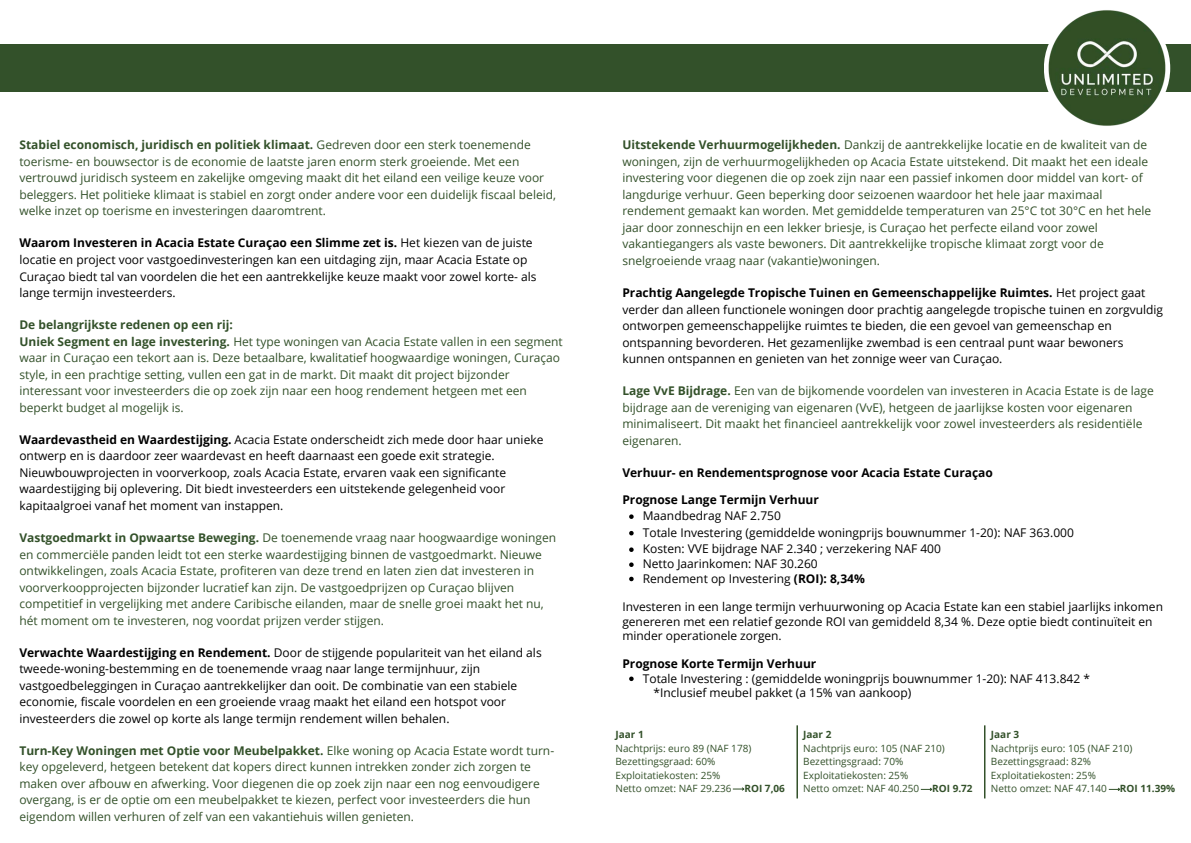
<style>
.page{position:relative;width:1191px;height:843px;background:#fff}
.page>*{position:absolute;margin:0;border:0;box-sizing:border-box;transform-origin:0 0}
.t1{font:12px/16.5px "Open Sans";color:#33512a}
.t2{font:12px/16.5px "Open Sans";color:#000}
.t3{font:700 12px "Open Sans";color:#000}
.t4{font:10px "Open Sans";color:#33512a}
.t5{font:700 10px "Open Sans";color:#33512a}
.s1{font-weight:700}
</style>
<div class="page">
<svg style="left:629px;top:514px;width:4px;height:4px"></svg>
<svg style="left:629px;top:530px;width:4px;height:5px"></svg>
<svg style="left:629px;top:547px;width:4px;height:4px"></svg>
<svg style="left:629px;top:562px;width:4px;height:4px"></svg>
<svg style="left:629px;top:576px;width:4px;height:5px"></svg>
<svg style="left:629px;top:676px;width:4px;height:4px"></svg>
<div style="left:0;top:44px;width:1190px;height:48px;background:#33512a"></div>
<div style="left:1043px;top:5px;width:127px;height:126px;background:#fff;border-radius:50%"></div>
<img style="left:1048px;top:10px;width:116px;height:116px">
<svg style="left:732px;top:787px;width:13px;height:4px"></svg>
<svg style="left:920px;top:787px;width:12px;height:4px"></svg>
<svg style="left:1108px;top:787px;width:12px;height:4px"></svg>
<hr style="left:983px;top:725px;width:2px;height:73px;background:#33512a">
<hr style="left:796px;top:725px;width:1px;height:73px;background:#33512a">
<p class="t1" style="left:19px;top:136px;width:538px"><span class="s1">Stabiel economisch, juridisch en politiek klimaat.</span> Gedreven door een sterk toenemende toerisme- en bouwsector is de economie de laatste jaren enorm sterk groeiende. Met een vertrouwd juridisch systeem en zakelijke omgeving maakt dit het eiland een veilige keuze voor beleggers. Het politieke klimaat is stabiel en zorgt onder andere voor een duidelijk fiscaal beleid, welke inzet op toerisme en investeringen daaromtrent.</p>
<h2 class="t2" style="left:19px;top:234px;width:518px"><span class="s1">Waarom Investeren in Acacia Estate Curaçao een Slimme zet is.</span> Het kiezen van de juiste locatie en project voor vastgoedinvesteringen kan een uitdaging zijn, maar Acacia Estate op Curaçao biedt tal van voordelen die het een aantrekkelijke keuze maakt voor zowel korte- als lange termijn investeerders.</h2>
<h2 class="t1" style="left:19px;top:316px;width:545px"><span class="s1">De belangrijkste redenen op een rij:<br>Uniek Segment en lage investering.</span> Het type woningen van Acacia Estate vallen in een segment waar in Curaçao een tekort aan is. Deze betaalbare, kwalitatief hoogwaardige woningen, Curaçao style, in een prachtige setting, vullen een gat in de markt. Dit maakt dit project bijzonder interessant voor investeerders die op zoek zijn naar een hoog rendement hetgeen met een beperkt budget al mogelijk is.</h2>
<h2 class="t2" style="left:19px;top:431px;width:525px"><span class="s1">Waardevastheid en Waardestijging.</span> Acacia Estate onderscheidt zich mede door haar unieke ontwerp en is daardoor zeer waardevast en heeft daarnaast een goede exit strategie.<br>Nieuwbouwprojecten in voorverkoop, zoals Acacia Estate, ervaren vaak een significante waardestijging bij oplevering. Dit biedt investeerders een uitstekende gelegenheid voor kapitaalgroei vanaf het moment van instappen.</h2>
<h2 class="t1" style="left:19px;top:529px;width:538px"><span class="s1">Vastgoedmarkt in Opwaartse Beweging.</span> De toenemende vraag naar hoogwaardige woningen en commerciële panden leidt tot een sterke waardestijging binnen de vastgoedmarkt. Nieuwe ontwikkelingen, zoals Acacia Estate, profiteren van deze trend en laten zien dat investeren in voorverkoopprojecten bijzonder lucratief kan zijn. De vastgoedprijzen op Curaçao blijven competitief in vergelijking met andere Caribische eilanden, maar de snelle groei maakt het nu, hét moment om te investeren, nog voordat prijzen verder stijgen.</h2>
<h2 class="t2" style="left:19px;top:643px;width:524px"><span class="s1">Verwachte Waardestijging en Rendement.</span> Door de stijgende populariteit van het eiland als tweede-woning-bestemming en de toenemende vraag naar lange termijnhuur, zijn vastgoedbeleggingen in Curaçao aantrekkelijker dan ooit. De combinatie van een stabiele economie, fiscale voordelen en een groeiende vraag maakt het eiland een hotspot voor investeerders die zowel op korte als lange termijn rendement willen behalen.</h2>
<h2 class="t1" style="left:19px;top:741px;width:536px"><span class="s1">Turn-Key Woningen met Optie voor Meubelpakket.</span> Elke woning op Acacia Estate wordt turn&shy;key opgeleverd, hetgeen betekent dat kopers direct kunnen intrekken zonder zich zorgen te maken over afbouw en afwerking. Voor diegenen die op zoek zijn naar een nog eenvoudigere overgang, is er de optie om een meubelpakket te kiezen, perfect voor investeerders die hun eigendom willen verhuren of zelf van een vakantiehuis willen genieten.</h2>
<h2 class="t1" style="left:622px;top:136px;width:530px"><span class="s1">Uitstekende Verhuurmogelijkheden.</span> Dankzij de aantrekkelijke locatie en de kwaliteit van de woningen, zijn de verhuurmogelijkheden op Acacia Estate uitstekend. Dit maakt het een ideale investering voor diegenen die op zoek zijn naar een passief inkomen door middel van kort- of langdurige verhuur. Geen beperking door seizoenen waardoor het hele jaar maximaal rendement gemaakt kan worden. Met gemiddelde temperaturen van 25°C tot 30°C en het hele jaar door zonneschijn en een lekker briesje, is Curaçao het perfecte eiland voor zowel vakantiegangers als vaste bewoners. Dit aantrekkelijke tropische klimaat zorgt voor de snelgroeiende vraag naar (vakantie)woningen.</h2>
<h2 class="t2" style="left:622px;top:284px;width:542px"><span class="s1">Prachtig Aangelegde Tropische Tuinen en Gemeenschappelijke Ruimtes.</span> Het project gaat verder dan alleen functionele woningen door prachtig aangelegde tropische tuinen en zorgvuldig ontworpen gemeenschappelijke ruimtes te bieden, die een gevoel van gemeenschap en ontspanning bevorderen. Het gezamenlijke zwembad is een centraal punt waar bewoners kunnen ontspannen en genieten van het zonnige weer van Curaçao.</h2>
<h2 class="t1" style="left:622px;top:382px;width:533px"><span class="s1">Lage VvE Bijdrage.</span> Een van de bijkomende voordelen van investeren in Acacia Estate is de lage bijdrage aan de vereniging van eigenaren (VvE), hetgeen de jaarlijkse kosten voor eigenaren minimaliseert. Dit maakt het financieel aantrekkelijk voor zowel investeerders als residentiële eigenaren.</h2>
<h2 class="t3" style="left:622px;top:464px;width:372px">Verhuur- en Rendementsprognose voor Acacia Estate Curaçao</h2>
<h1 class="t3" style="left:622px;top:491px;width:198px">Prognose Lange Termijn Verhuur</h1>
<h1 class="t2" style="left:642px;top:507px;width:140px">Maandbedrag NAF 2.750</h1>
<p class="t2" style="left:642px;top:524px;width:432px">Totale Investering (gemiddelde woningprijs bouwnummer 1-20): NAF 363.000</p>
<p class="t2" style="left:642px;top:540px;width:300px">Kosten: VVE bijdrage NAF 2.340 ; verzekering NAF 400</p>
<p class="t2" style="left:642px;top:555px;width:176px">Netto Jaarinkomen: NAF 30.260</p>
<p class="t2" style="left:642px;top:569px;width:223px">Rendement op Investering <span class="s1">(ROI): 8,34%</span></p>
<p class="t2" style="left:622px;top:599px;width:542px;line-height:14.2px">Investeren in een lange termijn verhuurwoning op Acacia Estate kan een stabiel jaarlijks inkomen genereren met een relatief gezonde ROI van gemiddeld 8,34 %. Deze optie biedt continuïteit en minder operationele zorgen.</p>
<h2 class="t3" style="left:622px;top:655px;width:195px">Prognose Korte Termijn Verhuur</h2>
<h1 class="t2" style="left:642px;top:669px;width:448px">Totale Investering : (gemiddelde woningprijs bouwnummer 1-20): NAF 413.842 *</h1>
<p class="t2" style="left:653px;top:683px;width:259px">*Inclusief meubel pakket (a 15% van aankoop)</p>
<h2 class="t5" style="left:803px;top:727px;width:30px">Jaar 2</h2>
<p class="t4" style="left:803px;top:741px;width:143px">Nachtprijs euro: 105 (NAF 210)</p>
<p class="t4" style="left:803px;top:754px;width:101px">Bezettingsgraad: 70%</p>
<p class="t4" style="left:803px;top:768px;width:106px">Exploitatiekosten: 25%</p>
<p class="t4" style="left:803px;top:781px;width:118px">Netto omzet: NAF 40.250</p>
<p class="t5" style="left:932px;top:781px;width:42px">ROI 9.72</p>
<p class="t5" style="left:990px;top:727px;width:30px">Jaar 3</p>
<p class="t4" style="left:990px;top:741px;width:143px">Nachtprijs euro: 105 (NAF 210)</p>
<p class="t4" style="left:990px;top:754px;width:101px">Bezettingsgraad: 82%</p>
<p class="t4" style="left:990px;top:768px;width:106px">Exploitatiekosten: 25%</p>
<p class="t4" style="left:990px;top:781px;width:118px">Netto omzet: NAF 47.140</p>
<p class="t5" style="left:1119px;top:781px;width:57px">ROI 11.39%</p>
<p class="t5" style="left:615px;top:727px;width:30px">Jaar 1</p>
<p class="t4" style="left:615px;top:741px;width:137px">Nachtprijs: euro 89 (NAF 178)</p>
<p class="t4" style="left:615px;top:754px;width:101px">Bezettingsgraad: 60%</p>
<p class="t4" style="left:615px;top:768px;width:106px">Exploitatiekosten: 25%</p>
<p class="t4" style="left:615px;top:781px;width:118px">Netto omzet: NAF 29.236</p>
<p class="t5" style="left:744px;top:781px;width:42px">ROI 7,06</p>
</div>
